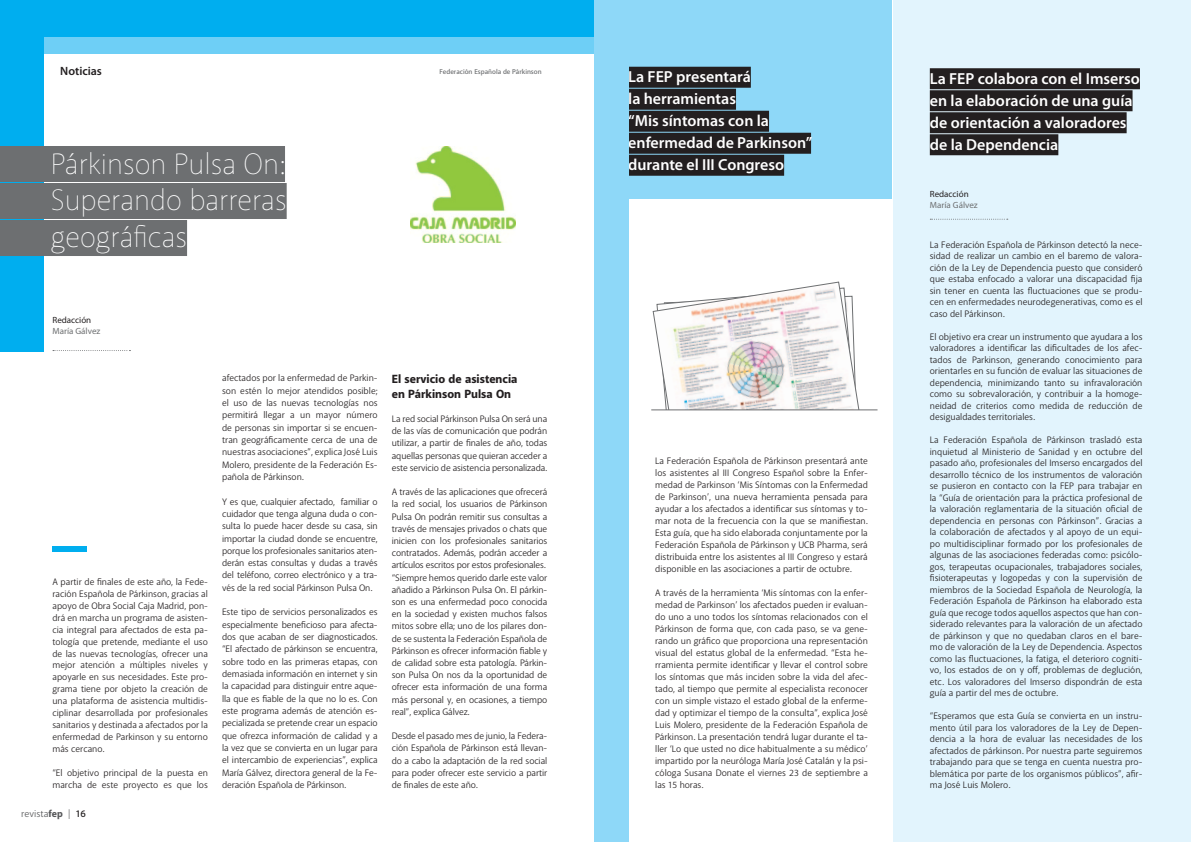
<style>
.page{position:relative;width:1191px;height:842px;background:#fff}
.page>*{position:absolute;margin:0;border:0;box-sizing:border-box;transform-origin:0 0}
.t1{font:100 30px/37px "Akagi";color:#fff;text-align:justify}
.t2{font:600 16px/22px "Myriad Pro";color:#fff}
.t3{font:800 12px/14.4px "Akagi";color:#231f20}
.t4{font:600 12px "Myriad Pro";color:#231f20}
.t5{font:10px "Akagi";color:#58595b}
.t6{font:9.5px/11.5px "Akagi";letter-spacing:-.01em;color:#231f20;text-align:justify}
.t7{font:9px "Myriad Pro";color:#6d6f71}
.t8{font:9px "Myriad Pro";color:#231f20}
.t9{font:600 7px "Akagi";color:#6d6f71}
.s1{font-weight:800}
.s2{font-weight:600;color:#231f20}
</style>
<div class="page">
<div style="left:893px;top:0;width:298px;height:842px;background:#e2f4fd"></div>
<div style="left:0;top:37px;width:595px;height:17px;background:#6ecff6"></div>
<div style="left:0;top:0;width:43px;height:351px;background:#00aeef"></div>
<div style="left:0;top:0;width:595px;height:37px;background:#00aeef"></div>
<div style="left:0;top:146px;width:285px;height:36px;background:#6d6f71"></div>
<div style="left:0;top:183px;width:287px;height:36px;background:#6d6f71"></div>
<div style="left:0;top:220px;width:187px;height:36px;background:#6d6f71"></div>
<svg style="left:53px;top:350px;width:77px;height:1px"></svg>
<div style="left:929px;top:68px;width:211px;height:21px;background:#231f20"></div>
<div style="left:929px;top:90px;width:203px;height:21px;background:#231f20"></div>
<div style="left:929px;top:112px;width:197px;height:21px;background:#231f20"></div>
<div style="left:929px;top:134px;width:129px;height:21px;background:#231f20"></div>
<svg style="left:930px;top:219px;width:77px;height:1px"></svg>
<div style="left:52px;top:546px;width:34px;height:6px;background:#00aeef"></div>
<div style="left:594px;top:0;width:298px;height:198px;background:#8ed8f8"></div>
<div style="left:628px;top:67px;width:123px;height:21px;background:#231f20"></div>
<div style="left:628px;top:89px;width:108px;height:21px;background:#231f20"></div>
<div style="left:628px;top:111px;width:141px;height:21px;background:#231f20"></div>
<div style="left:628px;top:133px;width:183px;height:21px;background:#231f20"></div>
<div style="left:628px;top:155px;width:156px;height:21px;background:#231f20"></div>
<div style="left:594px;top:0;width:34px;height:842px;background:#8ed8f8"></div>
<img style="left:410px;top:146px;width:106px;height:97px">
<svg style="left:652px;top:281px;width:208px;height:130px"></svg>
<div style="left:657px;top:410px;width:216px;height:36px;background:#fff"></div>
<hr style="left:651px;top:409px;width:226px;height:1px;background:#6d6f71">
<p class="t4" style="left:60px;top:64px;width:43px">Noticias</p>
<p class="t9" style="left:439px;top:67px;width:104px">Federación Española de Párkinson</p>
<h1 class="t1" style="left:51px;top:144px;width:237px">Párkinson Pulsa On:<br>Superando barreras geográficas</h1>
<p class="t8" style="left:52px;top:314px;width:40px">Redacción</p>
<p class="t7" style="left:52px;top:325px;width:49px">María Gálvez</p>
<p class="t6" style="left:52px;top:575px;width:157px;line-height:12px">A partir de finales de este año, la Fede&shy;ración Española de Párkinson, gracias al apoyo de Obra Social Caja Madrid, pon&shy;drá en marcha un programa de asisten&shy;cia integral para afectados de esta pa&shy;tología que pretende, mediante el uso de las nuevas tecnologías, ofrecer una mejor atención a múltiples niveles y apoyarle en sus necesidades. Este pro&shy;grama tiene por objeto la creación de una plataforma de asistencia multidis&shy;ciplinar desarrollada por profesionales sanitarios y destinada a afectados por la enfermedad de Parkinson y su entorno más cercano.</p>
<p class="t6" style="left:52px;top:767px;width:157px;line-height:12px">“El objetivo principal de la puesta en marcha de este proyecto es que los</p>
<p class="t5" style="left:21px;top:808px;width:66px">revista<span class="s1">fep</span> | <span class="s2">16</span></p>
<p class="t6" style="left:222px;top:372px;width:157px;line-height:12.3px">afectados por la enfermedad de Parkin&shy;son estén lo mejor atendidos posible; el uso de las nuevas tecnologías nos permitirá llegar a un mayor número de personas sin importar si se encuen&shy;tran geográficamente cerca de una de nuestras asociaciones”, explica José Luis Molero, presidente de la Federación Es&shy;pañola de Párkinson.</p>
<p class="t6" style="left:222px;top:495px;width:157px;line-height:12.3px">Y es que, cualquier afectado, familiar o cuidador que tenga alguna duda o con&shy;sulta lo puede hacer desde su casa, sin importar la ciudad donde se encuentre, porque los profesionales sanitarios aten&shy;derán estas consultas y dudas a través del teléfono, correo electrónico y a tra&shy;vés de la red social Párkinson Pulsa On.</p>
<p class="t6" style="left:222px;top:606px;width:157px;line-height:12.3px">Este tipo de servicios personalizados es especialmente beneficioso para afecta&shy;dos que acaban de ser diagnosticados. “El afectado de párkinson se encuentra, sobre todo en las primeras etapas, con demasiada información en internet y sin la capacidad para distinguir entre aque&shy;lla que es fiable de la que no lo es. Con este programa además de atención es&shy;pecializada se pretende crear un espacio que ofrezca información de calidad y a la vez que se convierta en un lugar para el intercambio de experiencias”, explica María Gálvez, directora general de la Fe&shy;deración Española de Párkinson.</p>
<p class="t3" style="left:392px;top:372px;width:127px">El servicio de asistencia en Párkinson Pulsa On</p>
<p class="t6" style="left:392px;top:413px;width:157px;line-height:12.2px">La red social Párkinson Pulsa On será una de las vías de comunicación que podrán utilizar, a partir de finales de año, todas aquellas personas que quieran acceder a este servicio de asistencia personalizada.</p>
<p class="t6" style="left:392px;top:486px;width:157px;line-height:12.2px;text-align:left">A través de las aplicaciones que ofrecerá la red social, los usuarios de Párkinson Pulsa On podrán remitir sus consultas a través de mensajes privados o chats que inicien con los profesionales sanitarios contratados. Además, podrán acceder a artículos escritos por estos profesionales. “Siempre hemos querido darle este valor añadido a Párkinson Pulsa On. El párkin&shy;son es una enfermedad poco conocida en la sociedad y existen muchos falsos mitos sobre ella; uno de los pilares don&shy;de se sustenta la Federación Española de Párkinson es ofrecer información fiable y de calidad sobre esta patología. Párkin&shy;son Pulsa On nos da la oportunidad de ofrecer esta información de una forma más personal y, en ocasiones, a tiempo real”, explica Gálvez.</p>
<p class="t6" style="left:392px;top:730px;width:157px;line-height:12.2px">Desde el pasado mes de junio, la Federa&shy;ción Española de Párkinson está llevan&shy;do a cabo la adaptación de la red social para poder ofrecer este servicio a partir de finales de este año.</p>
<h2 class="t2" style="left:628px;top:65px;width:185px">La FEP presentará<br>la herramientas<br>“Mis síntomas con la enfermedad de Parkinson” durante el III Congreso</h2>
<p class="t6" style="left:655px;top:455px;width:214px;line-height:12px">La Federación Española de Párkinson presentará ante los asistentes al III Congreso Español sobre la Enfer&shy;medad de Parkinson ‘Mis Síntomas con la Enfermedad de Parkinson’, una nueva herramienta pensada para ayudar a los afectados a identificar sus síntomas y to&shy;mar nota de la frecuencia con la que se manifiestan.<br>Esta guía, que ha sido elaborada conjuntamente por la Federación Española de Párkinson y UCB Pharma, será distribuida entre los asistentes al III Congreso y estará disponible en las asociaciones a partir de octubre.</p>
<p class="t6" style="left:655px;top:587px;width:214px;line-height:12px">A través de la herramienta ‘Mis síntomas con la enfer&shy;medad de Parkinson’ los afectados pueden ir evaluan&shy;do uno a uno todos los síntomas relacionados con el Párkinson de forma que, con cada paso, se va gene&shy;rando un gráfico que proporciona una representación visual del estatus global de la enfermedad. “Esta he&shy;rramienta permite identificar y llevar el control sobre los síntomas que más inciden sobre la vida del afec&shy;tado, al tiempo que permite al especialista reconocer con un simple vistazo el estado global de la enferme&shy;dad y optimizar el tiempo de la consulta”, explica José Luis Molero, presidente de la Federación Española de Párkinson. La presentación tendrá lugar durante el ta&shy;ller ‘Lo que usted no dice habitualmente a su médico’ impartido por la neuróloga María José Catalán y la psi&shy;cóloga Susana Donate el viernes 23 de septiembre a las 15 horas.</p>
<h2 class="t2" style="left:929px;top:67px;width:212px">La FEP colabora con el Imserso en la elaboración de una guía de orientación a valoradores de la Dependencia</h2>
<p class="t8" style="left:929px;top:189px;width:40px">Redacción</p>
<p class="t7" style="left:929px;top:199px;width:49px">María Gálvez</p>
<p class="t6" style="left:929px;top:239px;width:214px">La Federación Española de Párkinson detectó la nece&shy;sidad de realizar un cambio en el baremo de valora&shy;ción de la Ley de Dependencia puesto que consideró que estaba enfocado a valorar una discapacidad fija sin tener en cuenta las fluctuaciones que se produ&shy;cen en enfermedades neurodegenerativas, como es el caso del Párkinson.</p>
<p class="t6" style="left:929px;top:331px;width:214px">El objetivo era crear un instrumento que ayudara a los valoradores a identificar las dificultades de los afec&shy;tados de Parkinson, generando conocimiento para orientarles en su función de evaluar las situaciones de dependencia, minimizando tanto su infravaloración como su sobrevaloración, y contribuir a la homoge&shy;neidad de criterios como medida de reducción de desigualdades territoriales.</p>
<p class="t6" style="left:929px;top:434px;width:214px">La Federación Española de Párkinson trasladó esta inquietud al Ministerio de Sanidad y en octubre del pasado año, profesionales del Imserso encargados del desarrollo técnico de los instrumentos de valoración se pusieron en contacto con la FEP para trabajar en la “Guía de orientación para la práctica profesional de la valoración reglamentaria de la situación oficial de dependencia en personas con Párkinson”. Gracias a la colaboración de afectados y al apoyo de un equi&shy;po multidisciplinar formado por los profesionales de algunas de las asociaciones federadas como: psicólo&shy;gos, terapeutas ocupacionales, trabajadores sociales, fisioterapeutas y logopedas y con la supervisión de miembros de la Sociedad Española de Neurología, la Federación Española de Párkinson ha elaborado esta guía que recoge todos aquellos aspectos que han con&shy;siderado relevantes para la valoración de un afectado de párkinson y que no quedaban claros en el bare&shy;mo de valoración de la Ley de Dependencia. Aspectos como las fluctuaciones, la fatiga, el deterioro cogniti&shy;vo, los estados de on y off, problemas de deglución, etc. Los valoradores del Imserso dispondrán de esta guía a partir del mes de octubre.</p>
<p class="t6" style="left:929px;top:710px;width:214px">“Esperamos que esta Guía se convierta en un instru&shy;mento útil para los valoradores de la Ley de Depen&shy;dencia a la hora de evaluar las necesidades de los afectados de párkinson. Por nuestra parte seguiremos trabajando para que se tenga en cuenta nuestra pro&shy;blemática por parte de los organismos públicos”, afir&shy;ma José Luis Molero.</p>
</div>
